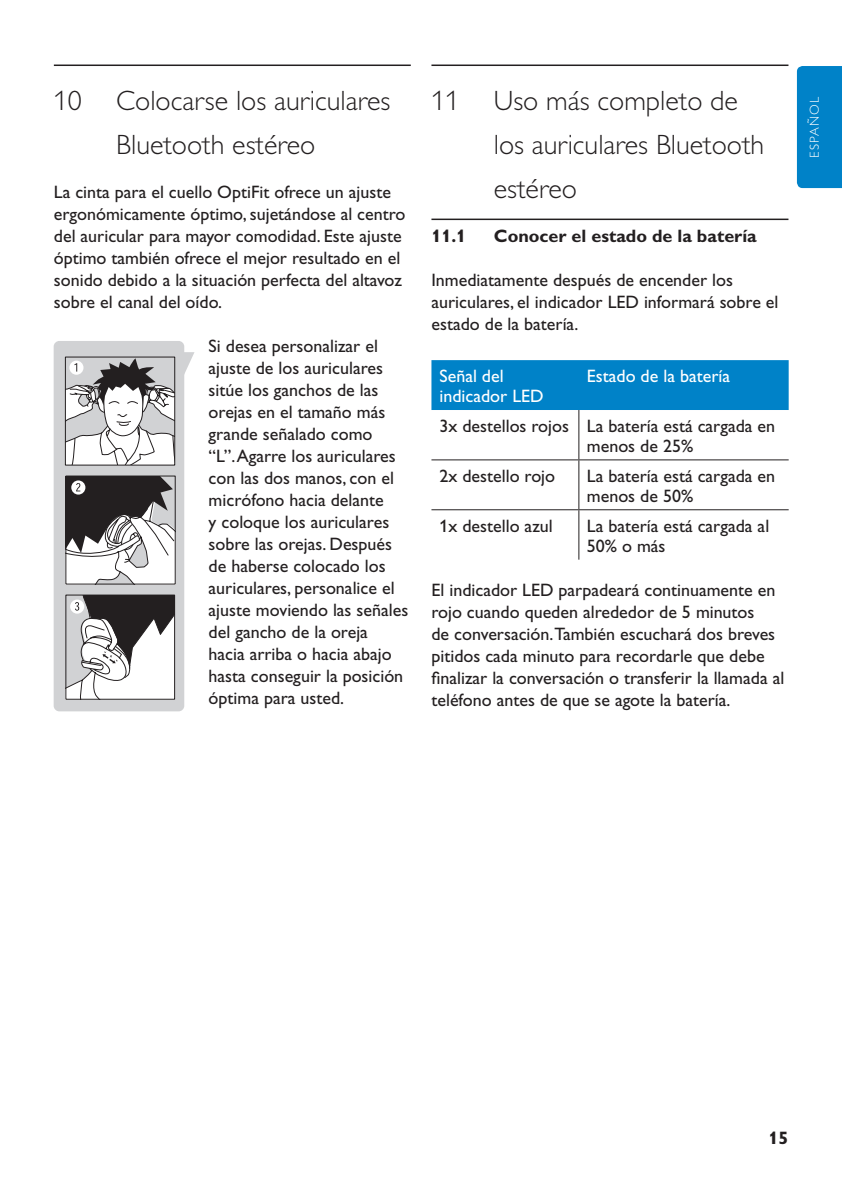
<style>
.page{position:relative;width:842px;height:1191px;background:#fff}
.page>*{position:absolute;margin:0;border:0;box-sizing:border-box;transform-origin:0 0}
.t1{font:300 28px/44px "Gill Alt One";color:#231f20;text-align:center}
.t2{font:18px/22px "Gill Alt One";color:#231f20}
.t3{font:18px/20px "Gill Alt One";color:#fff}
.t4{font:700 18px "Gill Alt One";color:#231f20}
.t5{font:300 13px "Gill Alt One";letter-spacing:.1em;color:#fff}
</style>
<div class="page">
<div style="left:797px;top:66px;width:45px;height:122px;background:#0082c8"></div>
<hr style="left:54px;top:64px;width:357px;height:2px;background:#231f20">
<div style="left:54px;top:341px;width:130px;height:370px;background:#d1d2d4;border-radius:6px"></div>
<svg style="left:184px;top:352px;width:10px;height:26px"></svg>
<div style="left:65px;top:475px;width:111px;height:109px;border:1px solid #231f20"></div>
<svg style="left:66px;top:476px;width:109px;height:108px;background:#929091"></svg>
<svg style="left:64px;top:356px;width:112px;height:110px"></svg>
<svg style="left:67px;top:596px;width:106px;height:101px;background:#adacad"></svg>
<div style="left:65px;top:594px;width:110px;height:105px;border:1px solid #231f20"></div>
<hr style="left:41px;top:744px;width:1px;height:54px;background:#000">
<hr style="left:212px;top:744px;width:1px;height:54px;background:#000">
<hr style="left:431px;top:64px;width:357px;height:2px;background:#231f20">
<hr style="left:431px;top:218px;width:357px;height:2px;background:#231f20">
<div style="left:431px;top:360px;width:358px;height:50px;background:#0082c8"></div>
<hr style="left:579px;top:459px;width:210px;height:1px;background:#231f20">
<hr style="left:579px;top:509px;width:210px;height:1px;background:#231f20">
<hr style="left:578px;top:410px;width:1px;height:49px;background:#231f20">
<hr style="left:431px;top:459px;width:148px;height:1px;background:#231f20">
<hr style="left:578px;top:460px;width:1px;height:49px;background:#231f20">
<hr style="left:431px;top:509px;width:148px;height:1px;background:#231f20">
<hr style="left:578px;top:510px;width:1px;height:49px;background:#231f20">
<h1 class="t1" style="left:54px;top:79px;width:338px">10 Colocarse los auriculares<br>Bluetooth estéreo</h1>
<p class="t2" style="left:54px;top:181px;width:353px">La cinta para el cuello OptiFit ofrece un ajuste ergonómicamente óptimo, sujetándose al centro del auricular para mayor comodidad. Este ajuste óptimo también ofrece el mejor resultado en el sonido debido a la situación perfecta del altavoz sobre el canal del oído.</p>
<p class="t2" style="left:209px;top:335px;width:201px">Si desea personalizar el ajuste de los auriculares sitúe los ganchos de las orejas en el tamaño más grande señalado como “L”.Agarre los auriculares con las dos manos, con el micrófono hacia delante<br>y coloque los auriculares sobre las orejas. Después de haberse colocado los auriculares, personalice el ajuste moviendo las señales del gancho de la oreja hacia arriba o hacia abajo hasta conseguir la posición óptima para usted.</p>
<h1 class="t1" style="left:494px;top:79px;width:272px;text-align:left;text-indent:-62px">11 Uso más completo de los auriculares Bluetooth estéreo</h1>
<p class="t4" style="left:431px;top:225px;width:36px">11.1</p>
<p class="t4" style="left:494px;top:225px;width:264px">Conocer el estado de la batería</p>
<p class="t2" style="left:431px;top:269px;width:349px">Inmediatamente después de encender los auriculares, el indicador LED informará sobre el estado de la batería.</p>
<p class="t3" style="left:439px;top:366px;width:106px">Señal del indicador LED</p>
<p class="t3" style="left:587px;top:366px;width:145px">Estado de la batería</p>
<p class="t2" style="left:587px;top:416px;width:190px;line-height:20px;text-indent:-147px">3x destellos rojos La batería está cargada en menos de 25%</p>
<p class="t2" style="left:439px;top:464px;width:117px">2x destello rojo</p>
<p class="t2" style="left:587px;top:465px;width:190px;line-height:20px">La batería está cargada en menos de 50%</p>
<p class="t2" style="left:439px;top:514px;width:115px">1x destello azul</p>
<p class="t2" style="left:587px;top:515px;width:184px;line-height:20px">La batería está cargada al<br>50% o más</p>
<p class="t2" style="left:431px;top:578px;width:354px">El indicador LED parpadeará continuamente en rojo cuando queden alrededor de 5 minutos<br>de conversación.También escuchará dos breves pitidos cada minuto para recordarle que debe finalizar la conversación o transferir la llamada al teléfono antes de que se agote la batería.</p>
<p class="t5" style="left:807px;top:158px;width:63px;rotate:-90deg">ESPAÑOL</p>
<p class="t4" style="left:768px;top:1126px;width:21px">15</p>
</div>
